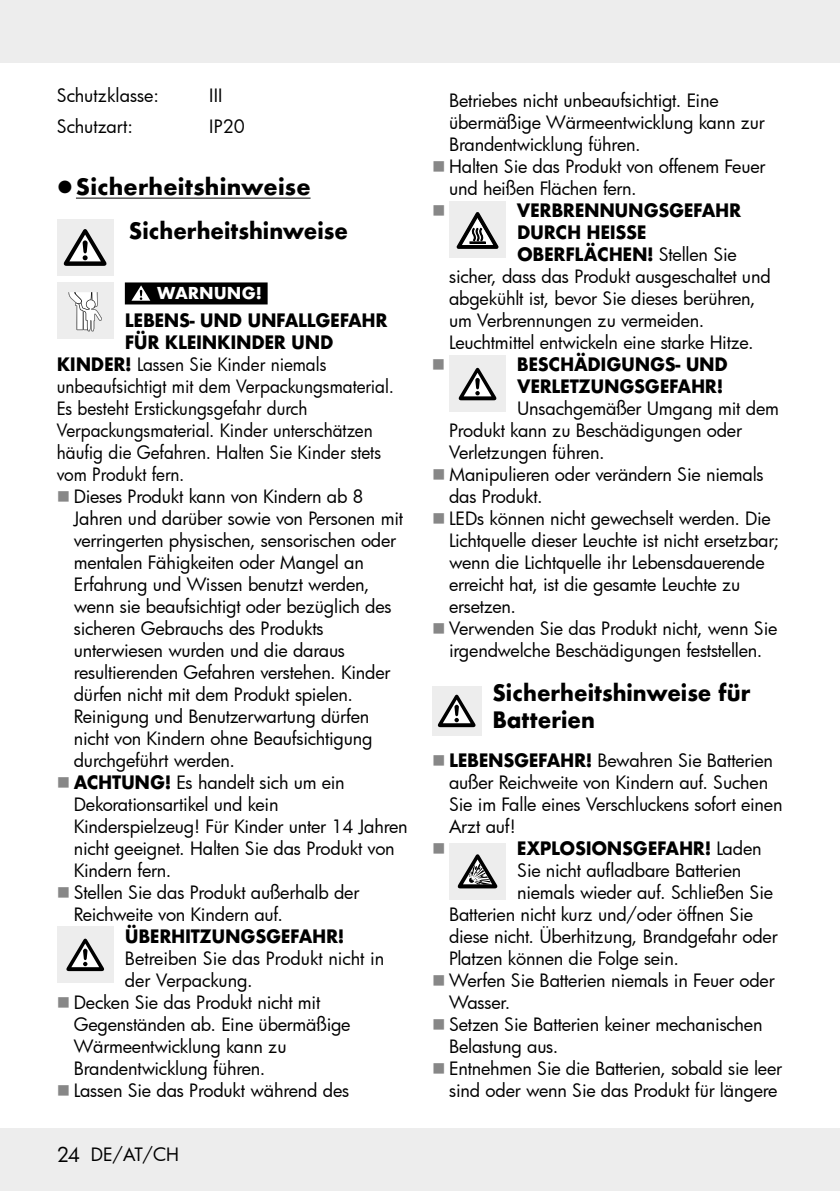
<style>
.page{position:relative;width:840px;height:1191px;background:#fff}
.page>*{position:absolute;margin:0;border:0;box-sizing:border-box;transform-origin:0 0}
.t1{font:700 22px/44px "Futura";color:#000}
.t2{font:700 22px/26.4px "Futura";color:#000;scale:.95 1}
.t3{font:18px/22px "Futura";letter-spacing:-.01em;color:#000}
.t4{font:18px "Futura";letter-spacing:-.01em;color:#000;scale:.95 1}
.t5{font:700 18px/22px "Futura";letter-spacing:-.02em;color:#000;scale:.95 1}
.t6{font:700 16px "Futura";color:#fff}
.s1{font-weight:700}
.s2{font-size:20px}
.s3{font-weight:400}
</style>
<div class="page">
<div style="left:0;top:0;width:839px;height:62px;background:#ededed"></div>
<div style="left:0;top:1128px;width:839px;height:63px;background:#ededed"></div>
<hr style="left:76px;top:198px;width:234px;height:1px;background:#000">
<div style="left:125px;top:282px;width:142px;height:22px;background:#000"></div>
<div style="left:57px;top:219px;width:56px;height:57px;background:#ededed"></div>
<svg style="left:64px;top:229px;width:42px;height:37px"></svg>
<div style="left:57px;top:282px;width:56px;height:57px;background:#ededed"></div>
<svg style="left:68px;top:292px;width:34px;height:39px"></svg>
<svg style="left:131px;top:285px;width:19px;height:16px"></svg>
<div style="left:57px;top:926px;width:56px;height:57px;background:#ededed"></div>
<svg style="left:66px;top:938px;width:38px;height:33px"></svg>
<div style="left:449px;top:201px;width:56px;height:57px;background:#ededed"></div>
<svg style="left:456px;top:212px;width:42px;height:37px"></svg>
<div style="left:449px;top:355px;width:56px;height:57px;background:#ededed"></div>
<svg style="left:458px;top:368px;width:38px;height:32px"></svg>
<div style="left:432px;top:686px;width:49px;height:49px;background:#ededed"></div>
<svg style="left:437px;top:694px;width:38px;height:33px"></svg>
<div style="left:449px;top:843px;width:56px;height:56px;background:#ededed"></div>
<svg style="left:457px;top:854px;width:40px;height:34px"></svg>
<p class="t3" style="left:57px;top:84px;width:104px">Schutzklasse:</p>
<p class="t3" style="left:209px;top:84px;width:15px">III</p>
<p class="t3" style="left:57px;top:115px;width:78px">Schutzart:</p>
<p class="t3" style="left:209px;top:115px;width:37px">IP20</p>
<p class="t1" style="left:129px;top:165px;width:220px;text-indent:-53px">Sicherheitshinweise<br>Sicherheitshinweise</p>
<p class="t6" style="left:157px;top:281px;width:106px">WARNUNG!</p>
<p class="t5" style="left:125px;top:309px;width:278px">LEBENS- UND UNFALLGEFAHR</p>
<p class="t5" style="left:125px;top:331px;width:221px">FÜR KLEINKINDER UND</p>
<p class="t4" style="left:57px;top:352px;width:285px"><span class="s1">KINDER!</span> Lassen Sie Kinder niemals</p>
<p class="t4" style="left:57px;top:374px;width:353px">unbeaufsichtigt mit dem Verpackungsmaterial.</p>
<p class="t4" style="left:57px;top:396px;width:265px">Es besteht Erstickungsgefahr durch</p>
<p class="t4" style="left:57px;top:418px;width:334px">Verpackungsmaterial. Kinder unterschätzen</p>
<p class="t4" style="left:57px;top:440px;width:343px">häufig die Gefahren. Halten Sie Kinder stets</p>
<p class="t4" style="left:57px;top:462px;width:132px">vom Produkt fern.</p>
<p class="t3" style="left:74px;top:485px;width:291px">Dieses Produkt kann von Kindern ab 8</p>
<p class="t3" style="left:74px;top:507px;width:331px">Jahren und darüber sowie von Personen mit</p>
<p class="t3" style="left:74px;top:529px;width:324px">verringerten physischen, sensorischen oder</p>
<p class="t3" style="left:74px;top:551px;width:291px">mentalen Fähigkeiten oder Mangel an</p>
<p class="t3" style="left:74px;top:573px;width:297px">Erfahrung und Wissen benutzt werden,</p>
<p class="t3" style="left:74px;top:595px;width:319px">wenn sie beaufsichtigt oder bezüglich des</p>
<p class="t3" style="left:74px;top:617px;width:251px">sicheren Gebrauchs des Produkts</p>
<p class="t3" style="left:74px;top:639px;width:273px">unterwiesen wurden und die daraus</p>
<p class="t3" style="left:74px;top:661px;width:318px">resultierenden Gefahren verstehen. Kinder</p>
<p class="t3" style="left:74px;top:683px;width:277px">dürfen nicht mit dem Produkt spielen.</p>
<p class="t3" style="left:74px;top:705px;width:297px">Reinigung und Benutzerwartung dürfen</p>
<p class="t3" style="left:74px;top:727px;width:300px">nicht von Kindern ohne Beaufsichtigung</p>
<p class="t3" style="left:74px;top:749px;width:159px">durchgeführt werden.</p>
<p class="t3" style="left:74px;top:771px;width:272px"><span class="s1">ACHTUNG!</span> Es handelt sich um ein</p>
<p class="t3" style="left:74px;top:793px;width:206px">Dekorationsartikel und kein</p>
<p class="t3" style="left:74px;top:815px;width:335px">Kinderspielzeug! Für Kinder unter 14 Jahren</p>
<p class="t3" style="left:74px;top:837px;width:322px">nicht geeignet. Halten Sie das Produkt von</p>
<p class="t3" style="left:74px;top:859px;width:95px">Kindern fern.</p>
<p class="t3" style="left:74px;top:881px;width:287px">Stellen Sie das Produkt außerhalb der</p>
<p class="t3" style="left:74px;top:903px;width:207px">Reichweite von Kindern auf.</p>
<p class="t5" style="left:125px;top:925px;width:232px">ÜBERHITZUNGSGEFAHR!</p>
<p class="t3" style="left:125px;top:947px;width:261px">Betreiben Sie das Produkt nicht in</p>
<p class="t3" style="left:125px;top:969px;width:126px">der Verpackung.</p>
<p class="t3" style="left:74px;top:991px;width:248px">Decken Sie das Produkt nicht mit</p>
<p class="t3" style="left:74px;top:1013px;width:278px">Gegenständen ab. Eine übermäßige</p>
<p class="t3" style="left:74px;top:1035px;width:214px">Wärmeentwicklung kann zu</p>
<p class="t3" style="left:74px;top:1057px;width:189px">Brandentwicklung führen.</p>
<p class="t3" style="left:74px;top:1079px;width:277px">Lassen Sie das Produkt während des</p>
<p class="t3" style="left:57px;top:1143px;width:123px"><span class="s2">24</span> DE/AT/CH</p>
<p class="t3" style="left:449px;top:89px;width:318px">Betriebes nicht unbeaufsichtigt. Eine übermäßige Wärmeentwicklung kann zur Brandentwicklung führen.<br>Halten Sie das Produkt von offenem Feuer und heißen Flächen fern.</p>
<p class="t5" style="left:516px;top:199px;width:237px">VERBRENNUNGSGEFAHR</p>
<p class="t5" style="left:517px;top:221px;width:138px">DURCH HEISSE</p>
<p class="t5" style="left:517px;top:243px;width:233px">OBERFLÄCHEN! <span class="s3">Stellen Sie</span></p>
<p class="t3" style="left:449px;top:265px;width:323px">sicher, dass das Produkt ausgeschaltet und</p>
<p class="t3" style="left:449px;top:287px;width:308px">abgekühlt ist, bevor Sie dieses berühren,</p>
<p class="t3" style="left:449px;top:309px;width:253px">um Verbrennungen zu vermeiden.</p>
<p class="t3" style="left:449px;top:331px;width:302px">Leuchtmittel entwickeln eine starke Hitze.</p>
<p class="t5" style="left:516px;top:353px;width:223px">BESCHÄDIGUNGS- UND<br>VERLETZUNGSGEFAHR!</p>
<p class="t3" style="left:449px;top:397px;width:332px;text-indent:68px">Unsachgemäßer Umgang mit dem Produkt kann zu Beschädigungen oder Verletzungen führen.<br>Manipulieren oder verändern Sie niemals das Produkt.<br>LEDs können nicht gewechselt werden. Die Lichtquelle dieser Leuchte ist nicht ersetzbar; wenn die Lichtquelle ihr Lebensdauerende erreicht hat, ist die gesamte Leuchte zu ersetzen.<br>Verwenden Sie das Produkt nicht, wenn Sie irgendwelche Beschädigungen feststellen.</p>
<p class="t2" style="left:492px;top:680px;width:273px">Sicherheitshinweise für<br>Batterien</p>
<p class="t3" style="left:449px;top:749px;width:335px"><span class="s1">LEBENSGEFAHR!</span> Bewahren Sie Batterien außer Reichweite von Kindern auf. Suchen Sie im Falle eines Verschluckens sofort einen Arzt auf!</p>
<p class="t5" style="left:516px;top:837px;width:259px">EXPLOSIONSGEFAHR! <span class="s3">Laden</span></p>
<p class="t3" style="left:517px;top:859px;width:225px">Sie nicht aufladbare Batterien</p>
<p class="t3" style="left:517px;top:881px;width:257px">niemals wieder auf. Schließen Sie</p>
<p class="t3" style="left:449px;top:903px;width:305px">Batterien nicht kurz und/oder öffnen Sie</p>
<p class="t3" style="left:449px;top:925px;width:330px">diese nicht. Überhitzung, Brandgefahr oder</p>
<p class="t3" style="left:449px;top:947px;width:231px">Platzen können die Folge sein.</p>
<p class="t3" style="left:449px;top:969px;width:327px">Werfen Sie Batterien niemals in Feuer oder</p>
<p class="t3" style="left:449px;top:991px;width:59px">Wasser.</p>
<p class="t3" style="left:449px;top:1013px;width:315px">Setzen Sie Batterien keiner mechanischen</p>
<p class="t3" style="left:449px;top:1035px;width:107px">Belastung aus.</p>
<p class="t3" style="left:449px;top:1057px;width:334px">Entnehmen Sie die Batterien, sobald sie leer</p>
<p class="t3" style="left:449px;top:1079px;width:330px">sind oder wenn Sie das Produkt für längere</p>
</div>
